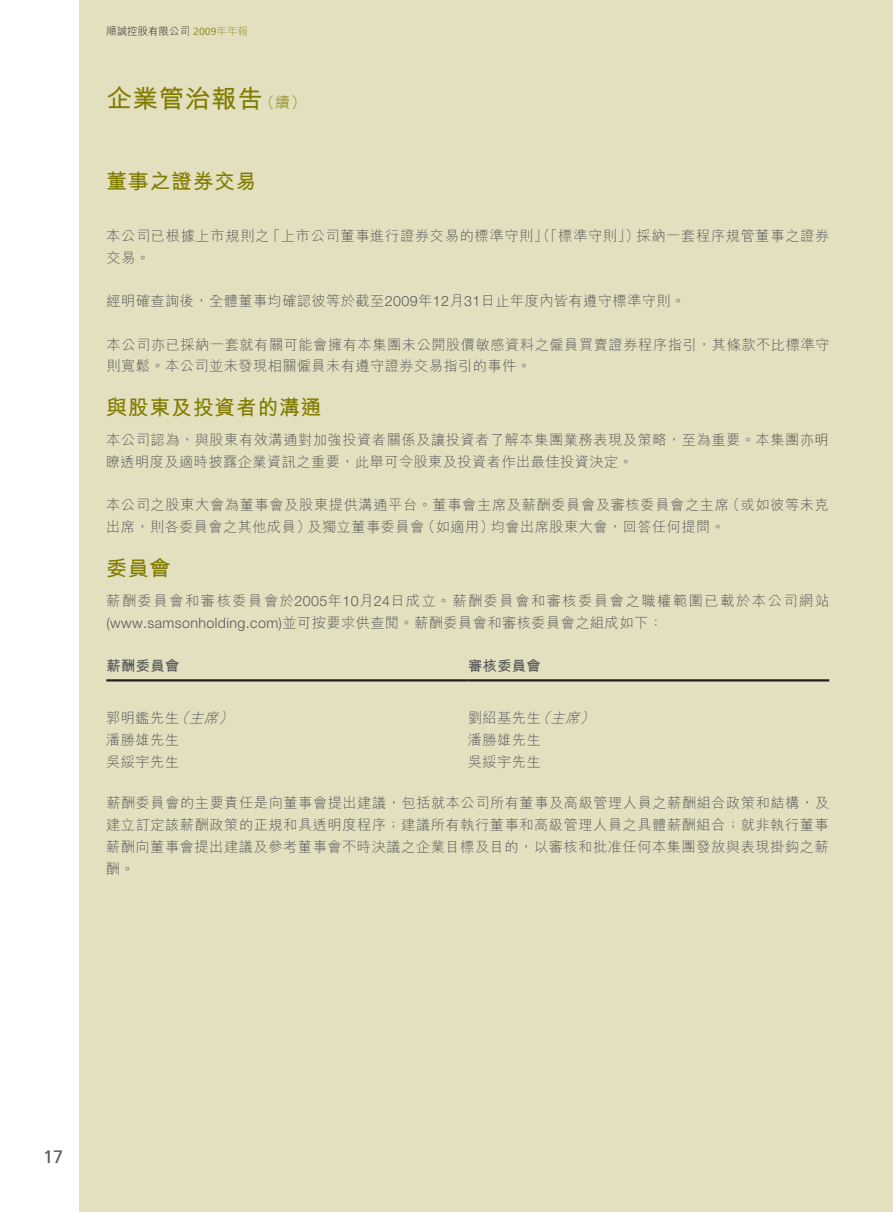
<style>
.page{position:relative;width:893px;height:1212px;background:#fff}
.page>*{position:absolute;margin:0;border:0;box-sizing:border-box;transform-origin:0 0}
.t1{font:700 25.5px "M Hei HK";letter-spacing:.03em;color:#827c00}
.t2{font:700 21px "M Hei HK";letter-spacing:.03em;color:#827c00}
.t3{font:18px "Frutiger LT Std";color:#57585a}
.t4{font:300 15px "M Hei HK";color:#827c00}
.t5{font:300 14.25px/21.8px "M Hei HK";letter-spacing:.035em;color:#57585a}
.t6{font:300 14.25px/21.8px "M Hei HK";letter-spacing:.105em;color:#57585a}
.t7{font:700 14.25px "M Hei HK";letter-spacing:.03em;color:#57585a}
.t8{font:italic 300 14.25px "M Hei HK";color:#57585a}
.t9{font:300 10.5px "M Hei HK";color:#231f20}
.s1{font-family:"Frutiger LT Std";font-weight:400;color:#9a9430}
.s2{color:#9a9430}
.s3{font-family:"Helvetica Neue LT Std"}
</style>
<div class="page">
<div style="left:79px;top:0;width:814px;height:1212px;background:#e3e0bf"></div>
<hr style="left:106px;top:679px;width:362px;height:2px;background:#231f20">
<hr style="left:468px;top:679px;width:361px;height:2px;background:#231f20">
<p class="t9" style="left:106px;top:24px;width:143px">順誠控股有限公司 <span class="s1">2009</span><span class="s2">年年報</span></p>
<h1 class="t1" style="left:106px;top:80px;width:158px">企業管治報告</h1>
<p class="t4" style="left:260px;top:92px;width:47px">（續(</p>
<h2 class="t2" style="left:106px;top:166px;width:152px">董事之證券交易</h2>
<p class="t5" style="left:266px;top:224px;width:375px">「上市公司董事進行證券交易的標準守則」（「標準守則」）</p>
<p class="t5" style="left:636px;top:224px;width:194px">採納一套程序規管董事之證券</p>
<p class="t5" style="left:106px;top:224px;width:165px">本公司已根據上市規則之交易。</p>
<p class="t5" style="left:106px;top:289px;width:580px">經明確查詢後，全體董事均確認彼等於截至<span class="s3">2009</span>年<span class="s3">12</span>月<span class="s3">31</span>日止年度內皆有遵守標準守則。</p>
<p class="t5" style="left:107px;top:333px;width:724px">本公司亦已採納一套就有關可能會擁有本集團未公開股價敏感資料之僱員買賣證券程序指引，其條款不比標準守則寬鬆。本公司並未發現相關僱員未有遵守證券交易指引的事件。</p>
<h2 class="t2" style="left:106px;top:392px;width:217px">與股東及投資者的溝通</h2>
<p class="t5" style="left:106px;top:428px;width:724px">本公司認為，與股東有效溝通對加強投資者關係及讓投資者了解本集團業務表現及策略，至為重要。本集團亦明瞭透明度及適時披露企業資訊之重要，此舉可令股東及投資者作出最佳投資決定。</p>
<p class="t5" style="left:726px;top:494px;width:105px">（或如彼等未克</p>
<p class="t5" style="left:106px;top:494px;width:624px;text-align:right">本公司之股東大會為董事會及股東提供溝通平台。董事會主席及薪酬委員會及審核委員會之主席均會出席股東大會，回答任何提問。</p>
<p class="t5" style="left:106px;top:515px;width:206px">出席，則各委員會之其他成員）</p>
<h2 class="t2" style="left:106px;top:553px;width:66px">委員會</h2>
<p class="t6" style="left:106px;top:589px;width:724px">薪酬委員會和審核委員會於<span class="s3">2005</span>年<span class="s3">10</span>月<span class="s3">24</span>日成立。薪酬委員會和審核委員會之職權範圍已載於本公司網站<span class="s3">(www.samsonholding.com)</span>並可按要求供查閱。薪酬委員會和審核委員會之組成如下：</p>
<p class="t7" style="left:468px;top:656px;width:74px">審核委員會</p>
<p class="t5" style="left:421px;top:515px;width:74px">（如適用）</p>
<p class="t5" style="left:308px;top:515px;width:118px">及獨立董事委員會</p>
<p class="t7" style="left:107px;top:656px;width:74px">薪酬委員會</p>
<p class="t8" style="left:175px;top:708px;width:21px">（</p>
<p class="t8" style="left:218px;top:708px;width:21px">）</p>
<p class="t5" style="left:106px;top:706px;width:74px">郭明鑑先生</p>
<p class="t8" style="left:189px;top:708px;width:35px">主席</p>
<p class="t8" style="left:536px;top:708px;width:21px">（</p>
<p class="t8" style="left:580px;top:708px;width:21px">(</p>
<p class="t5" style="left:468px;top:706px;width:74px">劉紹基先生</p>
<p class="t8" style="left:551px;top:708px;width:35px">主席</p>
<p class="t5" style="left:106px;top:728px;width:74px">潘勝雄先生</p>
<p class="t5" style="left:468px;top:728px;width:74px">潘勝雄先生</p>
<p class="t5" style="left:106px;top:750px;width:74px">吳綏宇先生</p>
<p class="t5" style="left:106px;top:792px;width:725px;text-align:justify">薪酬委員會的主要責任是向董事會提出建議，包括就本公司所有董事及高級管理人員之薪酬組合政策和結構，及建立訂定該薪酬政策的正規和具透明度程序；建議所有執行董事和高級管理人員之具體薪酬組合；就非執行董事薪酬向董事會提出建議及參考董事會不時決議之企業目標及目的，以審核和批准任何本集團發放與表現掛鈎之薪酬。</p>
<p class="t5" style="left:468px;top:750px;width:74px">吳綏宇先生</p>
<p class="t3" style="left:43px;top:1146px;width:22px">17</p>
</div>
